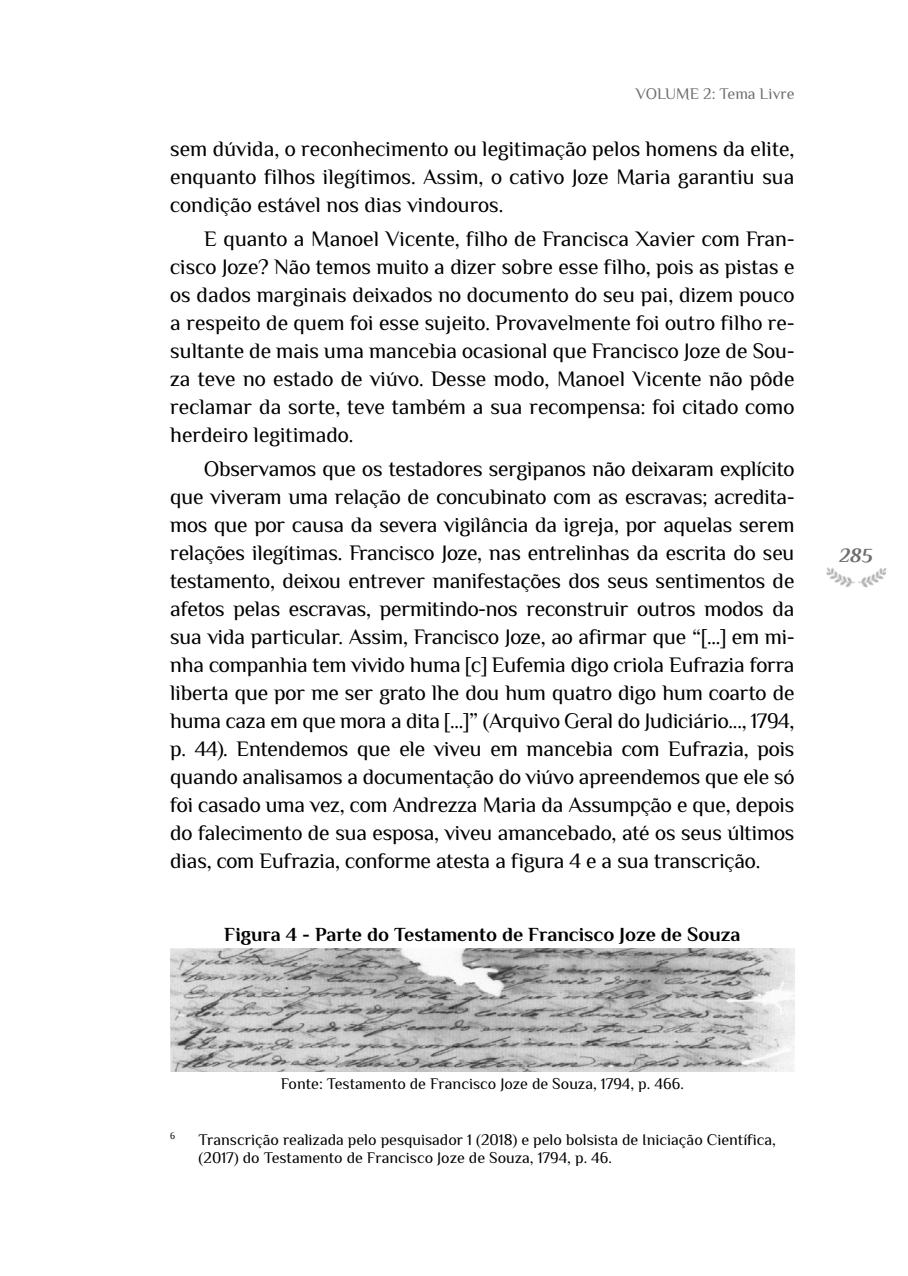
<style>
.page{position:relative;width:908px;height:1276px;background:#fff}
.page>*{position:absolute;margin:0;border:0;box-sizing:border-box;transform-origin:0 0}
.t1{font:22px/28px "Philosopher";color:#000;text-align:justify}
.t2{font:700 20px "Philosopher";color:#000}
.t3{font:italic 700 20px "Philosopher";color:#706f6f}
.t4{font:16px/18px "Philosopher";color:#000}
.t5{font:16px "Philosopher";letter-spacing:-.005em;color:#706f6f}
.t6{font:9.4px "Philosopher";color:#000}
</style>
<div class="page">
<img style="left:826px;top:567px;width:61px;height:21px">
<img style="left:170px;top:948px;width:624px;height:123px">
<p class="t5" style="left:635px;top:83px;width:160px">VOLUME 2: Tema Livre</p>
<p class="t1" style="left:170px;top:135px;width:625px">sem dúvida, o reconhecimento ou legitimação pelos homens da elite, enquanto filhos ilegítimos. Assim, o cativo Joze Maria garantiu sua condição estável nos dias vindouros.</p>
<p class="t1" style="left:170px;top:225px;width:625px;text-indent:34px">E quanto a Manoel Vicente, filho de Francisca Xavier com Fran&shy;cisco Joze? Não temos muito a dizer sobre esse filho, pois as pistas e os dados marginais deixados no documento do seu pai, dizem pouco a respeito de quem foi esse sujeito. Provavelmente foi outro filho re&shy;sultante de mais uma mancebia ocasional que Francisco Joze de Sou&shy;za teve no estado de viúvo. Desse modo, Manoel Vicente não pôde reclamar da sorte, teve também a sua recompensa: foi citado como herdeiro legitimado.</p>
<p class="t1" style="left:170px;top:454px;width:625px;text-indent:34px">Observamos que os testadores sergipanos não deixaram explícito que viveram uma relação de concubinato com as escravas; acredita&shy;mos que por causa da severa vigilância da igreja, por aquelas serem relações ilegítimas. Francisco Joze, nas entrelinhas da escrita do seu testamento, deixou entrever manifestações dos seus sentimentos de afetos pelas escravas, permitindo-nos reconstruir outros modos da sua vida particular. Assim, Francisco Joze, ao afirmar que “[...] em mi&shy;nha companhia tem vivido huma [c] Eufemia digo criola Eufrazia forra liberta que por me ser grato lhe dou hum quatro digo hum coarto de huma caza em que mora a dita [...]” (Arquivo Geral do Judiciário..., 1794, p. 44). Entendemos que ele viveu em mancebia com Eufrazia, pois quando analisamos a documentação do viúvo apreendemos que ele só foi casado uma vez, com Andrezza Maria da Assumpção e que, depois do falecimento de sua esposa, viveu amancebado, até os seus últimos dias, com Eufrazia, conforme atesta a figura 4 e a sua transcrição.</p>
<p class="t2" style="left:224px;top:921px;width:517px">Figura 4 - Parte do Testamento de Francisco Joze de Souza</p>
<p class="t3" style="left:839px;top:541px;width:35px">285</p>
<p class="t4" style="left:281px;top:1074px;width:404px">Fonte: Testamento de Francisco Joze de Souza, 1794, p. 466.</p>
<p class="t6" style="left:170px;top:1130px;width:7px">6</p>
<p class="t4" style="left:198px;top:1130px;width:578px">Transcrição realizada pelo pesquisador 1 (2018) e pelo bolsista de Iniciação Científica, (2017) do Testamento de Francisco Joze de Souza, 1794, p. 46.</p>
</div>
